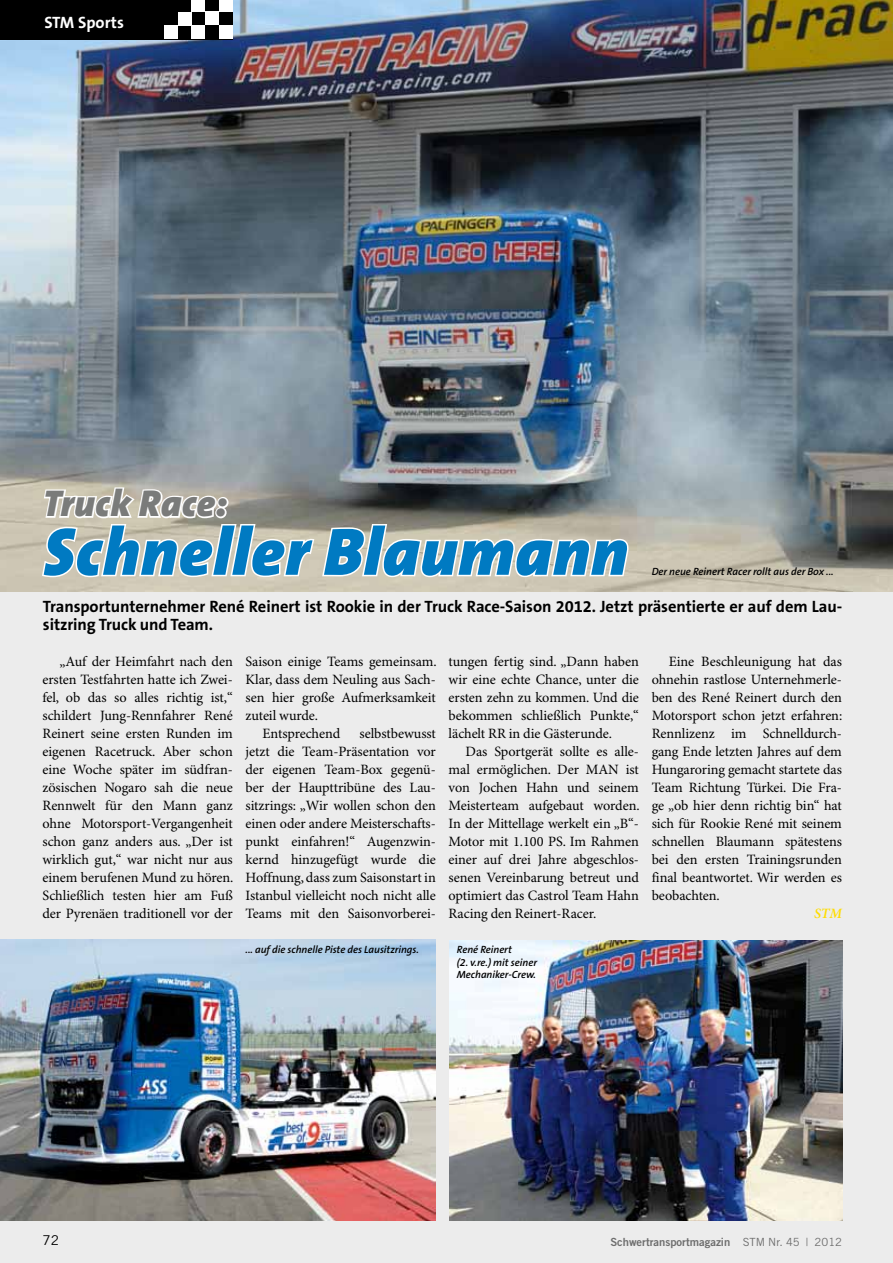
<style>
.page{position:relative;width:893px;height:1263px;background:#ececec}
.page>*{position:absolute;margin:0;border:0;box-sizing:border-box;transform-origin:0 0}
.t1{font:italic 900 67.5px "The Sans B9";letter-spacing:.01em;color:#007ac2}
.t2{font:italic 900 37.5px "The Sans B9";letter-spacing:.01em;color:#7a7b7a}
.t3{font:700 16.5px/18px "The Sans B7";letter-spacing:-.005em;color:#000}
.t4{font:700 16.5px "The Sans B7";color:#fff}
.t5{font:14.25px/18px "Minion Pro";letter-spacing:-.005em;color:#000;text-align:justify}
.t6{font:italic 600 14.25px "Minion Pro";color:#fd0}
.t7{font:13.5px "Trade Gothic";color:#000}
.t8{font:11.25px "Trade Gothic Bold Two";color:#6e6e6e}
.t9{font:italic 600 10.5px/12.3px "The Sans B6";letter-spacing:-.005em;color:#000}
.s1{font-family:"Trade Gothic"}
</style>
<div class="page">
<img style="left:0;top:0;width:893px;height:592px">
<div style="left:0;top:0;width:233px;height:39px;background:#000"></div>
<div style="left:219px;top:25px;width:14px;height:14px;background:#fff"></div>
<div style="left:205px;top:12px;width:14px;height:13px;background:#fff"></div>
<div style="left:219px;top:0;width:14px;height:12px;background:#fff"></div>
<div style="left:192px;top:0;width:13px;height:12px;background:#fff"></div>
<div style="left:191px;top:25px;width:14px;height:14px;background:#fff"></div>
<div style="left:164px;top:25px;width:14px;height:14px;background:#fff"></div>
<div style="left:178px;top:12px;width:14px;height:14px;background:#fff"></div>
<svg style="left:40px;top:486px;width:590px;height:93px;background:#b6b3a9"></svg>
<img style="left:449px;top:941px;width:393px;height:279px">
<img style="left:0;top:940px;width:436px;height:280px">
<p class="t4" style="left:44px;top:14px;width:81px">STM Sports</p>
<h2 class="t2" style="left:43px;top:483px;width:186px">Truck Race:</h2>
<h1 class="t1" style="left:43px;top:516px;width:587px">Schneller Blaumann</h1>
<p class="t3" style="left:43px;top:598px;width:801px">Transportunternehmer René Reinert ist Rookie in der Truck Race-Saison 2012. Jetzt präsentierte er auf dem Lau&shy;sitzring Truck und Team.</p>
<p class="t5" style="left:43px;top:653px;width:193px;text-indent:17px">„Auf der Heimfahrt nach den ersten Testfahrten hatte ich Zwei&shy;fel, ob das so alles richtig ist,“ schildert Jung-Rennfahrer René Reinert seine ersten Runden im eigenen Racetruck. Aber schon eine Woche später im südfran&shy;zösischen Nogaro sah die neue Rennwelt für den Mann ganz ohne Motorsport-Vergangenheit schon ganz anders aus. „Der ist wirklich gut,“ war nicht nur aus einem berufenen Mund zu hören.<br>Schließlich testen hier am Fuß der Pyrenäen traditionell vor der</p>
<p class="t5" style="left:246px;top:653px;width:193px">Saison einige Teams gemeinsam.</p>
<p class="t9" style="left:652px;top:565px;width:183px">Der neue Reinert Racer rollt aus der Box ...</p>
<p class="t5" style="left:449px;top:653px;width:192px">tungen fertig sind. „Dann haben wir eine echte Chance, unter die ersten zehn zu kommen. Und die bekommen schließlich Punkte,“ lächelt RR in die Gästerunde.</p>
<p class="t5" style="left:449px;top:743px;width:193px;text-indent:17px">Das Sportgerät sollte es alle&shy;mal ermöglichen. Der MAN ist von Jochen Hahn und seinem Meisterteam aufgebaut worden.<br>In der Mittellage werkelt ein „B“- Motor mit 1.100 PS. Im Rahmen einer auf drei Jahre abgeschlos&shy;senen Vereinbarung betreut und optimiert das Castrol Team Hahn Racing den Reinert-Racer.</p>
<p class="t5" style="left:652px;top:653px;width:192px;text-indent:17px">Eine Beschleunigung hat das ohnehin rastlose Unternehmerle&shy;ben des René Reinert durch den Motorsport schon jetzt erfahren:<br>Rennlizenz im Schnelldurch&shy;gang Ende letzten Jahres auf dem Hungaroring gemacht startete das Team Richtung Türkei. Die Fra&shy;ge „ob hier denn richtig bin“ hat sich für Rookie René mit seinem schnellen Blaumann spätestens bei den ersten Trainingsrunden final beantwortet. Wir werden es beobachten.</p>
<p class="t6" style="left:814px;top:905px;width:29px">STM</p>
<p class="t5" style="left:246px;top:671px;width:192px">Klar, dass dem Neuling aus Sach-</p>
<p class="t5" style="left:246px;top:689px;width:192px">sen hier große Aufmerksamkeit</p>
<p class="t5" style="left:246px;top:707px;width:74px">zuteil wurde.</p>
<p class="t5" style="left:263px;top:725px;width:79px">Entsprechend</p>
<p class="t5" style="left:246px;top:725px;width:192px;text-indent:114px">selbstbewusst jetzt die Team-Präsentation vor der eigenen Team-Box gegenü&shy;ber der Haupttribüne des Lau&shy;sitzrings: „Wir wollen schon den einen oder andere Meisterschafts&shy;punkt einfahren!“ Augenzwin&shy;kernd hinzugefügt wurde die Hoffnung, dass zum Saisonstart in Istanbul vielleicht noch nicht alle Teams mit den Saisonvorberei-</p>
<p class="t9" style="left:246px;top:944px;width:175px">... auf die schnelle Piste des Lausitzrings.</p>
<p class="t9" style="left:457px;top:944px;width:82px">René Reinert<br>(2. v.re.) mit seiner<br>Mechaniker-Crew.</p>
<p class="t7" style="left:43px;top:1232px;width:18px">72</p>
<p class="t8" style="left:610px;top:1235px;width:233px">Schwertransportmagazin <span class="s1">STM Nr. 45 | 2012</span></p>
</div>
